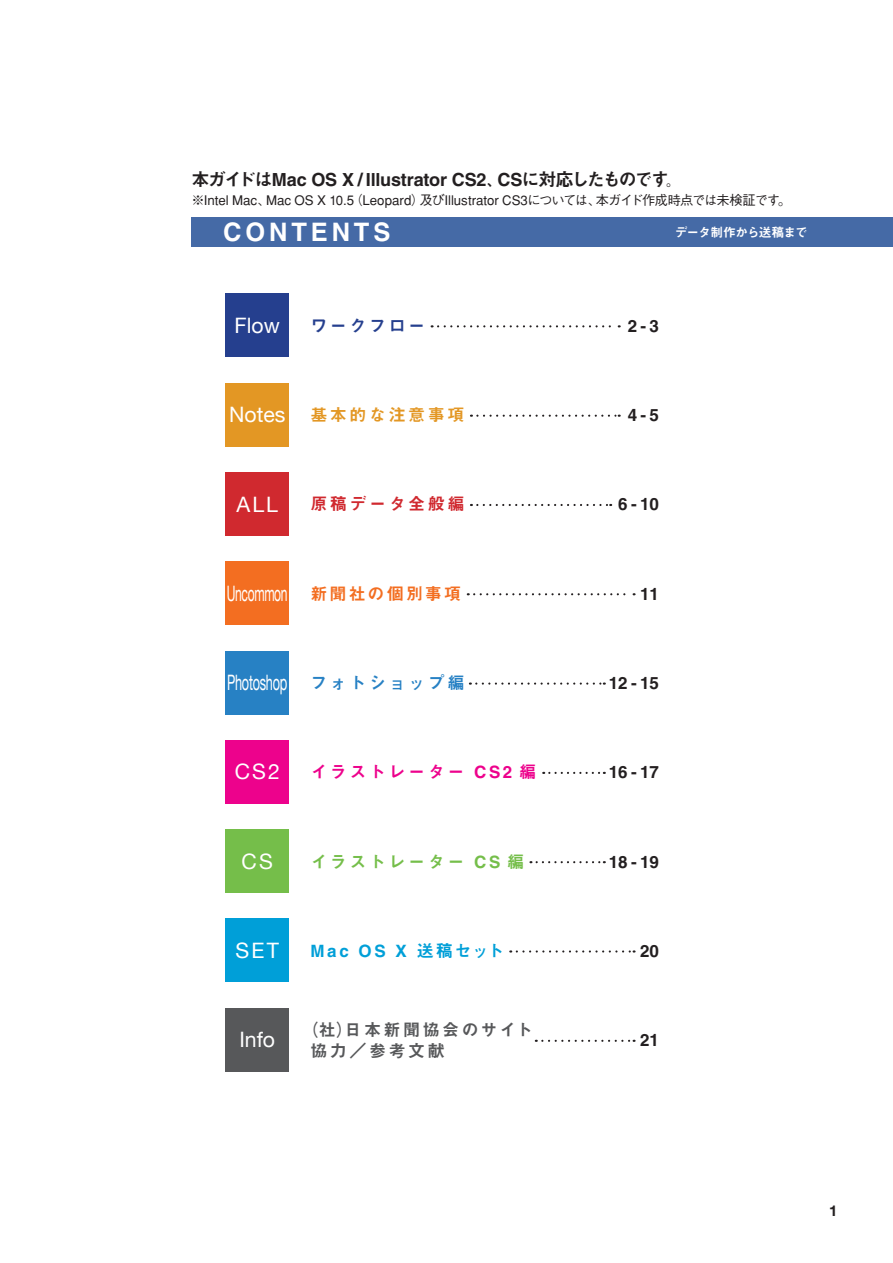
<style>
.page{position:relative;width:893px;height:1263px;background:#fff}
.page>*{position:absolute;margin:0;border:0;box-sizing:border-box;transform-origin:0 0}
.t1{font:25.5px "Midashi Go MB31";letter-spacing:.15em;color:#fff}
.t2{font:21.3px "Helvetica Neue";letter-spacing:-.02em;color:#fff}
.t3{font:21.3px "Helvetica Neue";letter-spacing:-.02em;color:#fff;scale:.6 1}
.t4{font:21.3px "Helvetica Neue";letter-spacing:-.02em;color:#fff;scale:.57 1}
.t5{font:18px "Midashi Go MB31";letter-spacing:-.02em;color:#231f20}
.t6{font:16.95px "Midashi Go MB31";color:#231f20}
.t7{font:16.95px/21.3px "Midashi Go MB31";letter-spacing:.15em;color:#57585a}
.t8{font:16.95px "Midashi Go MB31";letter-spacing:.15em;color:#e39724}
.t9{font:16.95px "Midashi Go MB31";letter-spacing:.15em;color:#ed028c}
.t10{font:16.95px "Midashi Go MB31";letter-spacing:.13em;color:#009fd8}
.t11{font:16.95px "Midashi Go MB31";letter-spacing:.15em;color:#75be4a}
.t12{font:16.95px "Midashi Go MB31";letter-spacing:.15em;color:#d0292f}
.t13{font:16.95px "Midashi Go MB31";letter-spacing:.15em;color:#253f8e}
.t14{font:700 14.85px "Helvetica Neue";color:#231f20}
.t15{font:500 13.35px "Gothic BBB";letter-spacing:-.005em;color:#231f20}
.t16{font:12.75px "Midashi Go MB31";letter-spacing:-.065em;color:#fff}
.s1{font-family:"Helvetica Neue";font-size:21.3px;color:#fff}
.s2{font-family:"Midashi Go MB31";font-size:16.95px;color:#f36e21}
.s3{font-family:"Midashi Go MB31";font-size:16.95px;color:#2781c4}
</style>
<div class="page">
<div style="left:225px;top:293px;width:64px;height:64px;background:#253f8e"></div>
<div style="left:225px;top:472px;width:64px;height:64px;background:#d0292f"></div>
<div style="left:191px;top:217px;width:702px;height:30px;background:#456aa6"></div>
<svg style="left:432px;top:325px;width:188px;height:2px"></svg>
<svg style="left:471px;top:504px;width:140px;height:2px"></svg>
<div style="left:225px;top:918px;width:64px;height:64px;background:#009fd8"></div>
<svg style="left:517px;top:950px;width:118px;height:2px"></svg>
<div style="left:225px;top:829px;width:64px;height:64px;background:#75be4a"></div>
<div style="left:225px;top:651px;width:64px;height:63px;background:#2781c4"></div>
<svg style="left:537px;top:861px;width:68px;height:2px"></svg>
<svg style="left:470px;top:682px;width:135px;height:3px"></svg>
<div style="left:225px;top:561px;width:64px;height:64px;background:#f36e21"></div>
<svg style="left:468px;top:593px;width:167px;height:2px"></svg>
<div style="left:225px;top:1008px;width:64px;height:63px;background:#57585a"></div>
<svg style="left:536px;top:1040px;width:99px;height:2px"></svg>
<div style="left:225px;top:383px;width:64px;height:63px;background:#e39724"></div>
<svg style="left:471px;top:415px;width:149px;height:2px"></svg>
<div style="left:225px;top:740px;width:64px;height:64px;background:#ed028c"></div>
<svg style="left:543px;top:772px;width:62px;height:2px"></svg>
<h3 class="t5" style="left:191px;top:169px;width:493px">本ガイドはMac OS X / Illustrator CS2、CSに対応したものです。</h3>
<p class="t15" style="left:191px;top:193px;width:601px">※Intel Mac、Mac OS X 10.5（Leopard）及びIllustrator CS3については、本ガイド作成時点では未検証です。</p>
<h1 class="t1" style="left:223px;top:217px;width:169px">CONTENTS</h1>
<p class="t16" style="left:675px;top:224px;width:135px">データ制作から送稿まで</p>
<h2 class="t2" style="left:235px;top:313px;width:47px">Flow</h2>
<p class="t13" style="left:310px;top:315px;width:116px">ワークフロー</p>
<p class="t6" style="left:628px;top:315px;width:33px">2-3</p>
<p class="t8" style="left:229px;top:405px;width:237px"><span class="s1">Notes</span> 基本的な注意事項</p>
<p class="t6" style="left:628px;top:405px;width:33px">4-5</p>
<h2 class="t2" style="left:236px;top:491px;width:43px">ALL</h2>
<p class="t12" style="left:310px;top:494px;width:155px">原稿データ全般編</p>
<p class="t6" style="left:618px;top:494px;width:42px">6-10</p>
<h2 class="t4" style="left:227px;top:580px;width:413px">Uncommon <span class="s2">新聞社の個別事項</span></h2>
<p class="t6" style="left:640px;top:583px;width:20px">11</p>
<h2 class="t3" style="left:227px;top:670px;width:397px">Photoshop <span class="s3">フォトショップ編</span></h2>
<p class="t6" style="left:609px;top:673px;width:52px">12-15</p>
<h2 class="t2" style="left:235px;top:759px;width:47px">CS2</h2>
<p class="t9" style="left:310px;top:762px;width:227px">イラストレーター CS2 編</p>
<p class="t6" style="left:609px;top:762px;width:52px">16-17</p>
<h2 class="t2" style="left:242px;top:848px;width:33px">CS</h2>
<p class="t11" style="left:310px;top:851px;width:215px">イラストレーター CS 編</p>
<p class="t6" style="left:609px;top:851px;width:52px">18-19</p>
<h2 class="t2" style="left:236px;top:938px;width:45px">SET</h2>
<p class="t10" style="left:310px;top:940px;width:196px">Mac OS X 送稿セット</p>
<p class="t6" style="left:640px;top:940px;width:20px">20</p>
<p class="t7" style="left:310px;top:1019px;width:224px;text-indent:-9px">（社）日本新聞協会のサイト協力／参考文献</p>
<h2 class="t2" style="left:239px;top:1027px;width:37px">Info</h2>
<p class="t6" style="left:640px;top:1030px;width:20px">21</p>
<p class="t14" style="left:829px;top:1202px;width:10px">1</p>
</div>
